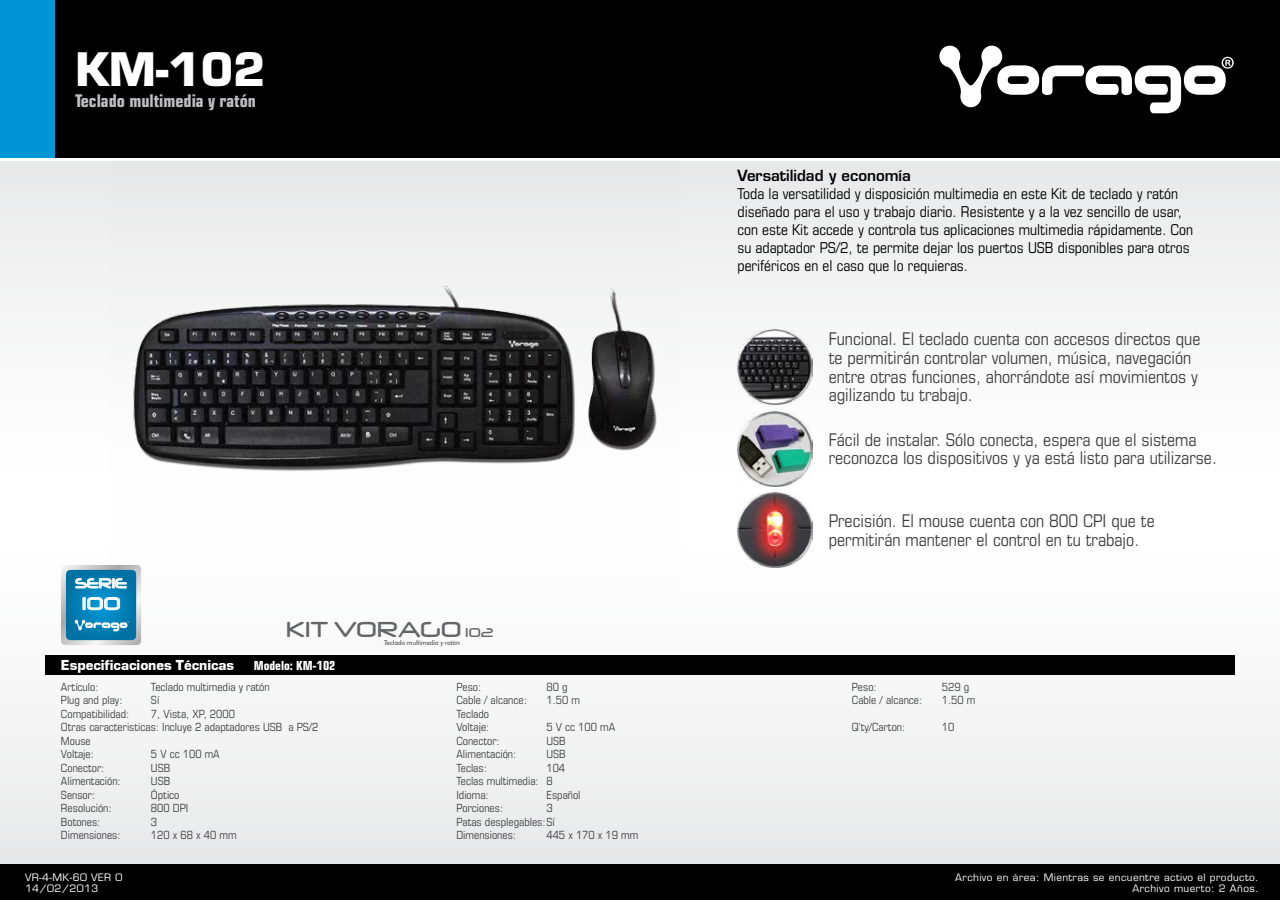
<style>
.page{position:relative;width:1280px;height:900px;background:#fff}
.page>*{position:absolute;margin:0;border:0;box-sizing:border-box;transform-origin:0 0}
.t1{font:700 45px "Eurostile LT Std";color:#fff}
.t2{font:25.38px "Neuropol";letter-spacing:.03em;color:#646569}
.t3{font:20.62px "Neuropol";color:#fff}
.t4{font:condensed 17.5px/18.8px "Eurostile LT Std";color:#414042}
.t5{font:700 condensed 17.5px "Eurostile LT Std";color:#bcbec0}
.t6{font:15.88px "Neuropol";letter-spacing:.03em;color:#fff}
.t7{font:condensed 15px/18px "Eurostile LT Std";color:#000}
.t8{font:15px "Eurostile Black DTC";color:#fff}
.t9{font:600 15px "Eurostile LT Std";color:#000}
.t10{font:700 condensed 12.5px "Eurostile LT Std";color:#fff}
.t11{font:condensed 11.25px/13.5px "Eurostile LT Std";color:#414042}
.t12{font:10px/11.2px "Eurostile LT Std";letter-spacing:.04em;color:#fff;text-align:right}
.t13{font:500 6.62px "Futura BT";letter-spacing:-.035em;color:#646569}
.s1{font-size:15px}
</style>
<div class="page">
<div style="left:0;top:0;width:1280px;height:158px;background:#000"></div>
<div style="left:0;top:864px;width:1280px;height:36px;background:#000"></div>
<div style="left:0;top:161px;width:1280px;height:703px;background:linear-gradient(to right,#f2f2f3,#f6f6f6)"></div>
<svg style="left:939px;top:46px;width:295px;height:67px"></svg>
<div style="left:0;top:0;width:54px;height:158px;background:#0096d6"></div>
<div style="left:45px;top:655px;width:1190px;height:20px;background:#000"></div>
<img style="left:111px;top:162px;width:570px;height:445px">
<img style="left:738px;top:330px;width:74px;height:75px">
<img style="left:738px;top:411px;width:74px;height:75px">
<img style="left:738px;top:493px;width:74px;height:75px">
<svg style="left:61px;top:565px;width:80px;height:80px;background:#4c9dc0"></svg>
<h1 class="t1" style="left:75px;top:42px;width:192px">KM-102</h1>
<h3 class="t5" style="left:75px;top:90px;width:182px">Teclado multimedia y ratón</h3>
<h3 class="t6" style="left:75px;top:575px;width:53px">SERIE</h3>
<h3 class="t3" style="left:82px;top:593px;width:40px">100</h3>
<h2 class="t2" style="left:287px;top:617px;width:208px">KIT VORAGO <span class="s1">102</span></h2>
<p class="t13" style="left:384px;top:638px;width:77px">Teclado multimedia y ratón</p>
<h3 class="t8" style="left:61px;top:657px;width:175px">Especificaciones Técnicas</h3>
<p class="t10" style="left:254px;top:658px;width:83px">Modelo: KM-102</p>
<p class="t11" style="left:61px;top:680px;width:39px">Artículo:</p>
<p class="t11" style="left:151px;top:680px;width:120px">Teclado multimedia y ratón</p>
<p class="t11" style="left:61px;top:693px;width:63px">Plug and play:</p>
<p class="t11" style="left:151px;top:693px;width:10px">Sí</p>
<p class="t11" style="left:61px;top:707px;width:70px">Compatibilidad:</p>
<p class="t11" style="left:61px;top:707px;width:259px;text-indent:90px">7, Vista, XP, 2000<br>Otras caracteristicas: Incluye 2 adaptadores USB a PS/2<br>Mouse<br>Voltaje:</p>
<p class="t11" style="left:151px;top:747px;width:70px">5 V cc 100 mA</p>
<p class="t11" style="left:61px;top:761px;width:45px">Conector:</p>
<p class="t11" style="left:151px;top:761px;width:21px">USB</p>
<p class="t11" style="left:61px;top:774px;width:61px">Alimentación:</p>
<p class="t11" style="left:151px;top:774px;width:21px">USB</p>
<p class="t11" style="left:61px;top:788px;width:36px">Sensor:</p>
<p class="t11" style="left:151px;top:788px;width:30px">Óptico</p>
<p class="t11" style="left:61px;top:801px;width:52px">Resolución:</p>
<p class="t11" style="left:151px;top:801px;width:39px">800 DPI</p>
<p class="t11" style="left:61px;top:815px;width:41px">Botones:</p>
<p class="t11" style="left:151px;top:815px;width:8px">3</p>
<p class="t11" style="left:61px;top:828px;width:61px">Dimensiones:</p>
<p class="t11" style="left:151px;top:828px;width:87px">120 x 68 x 40 mm</p>
<p class="t12" style="left:25px;top:871px;width:99px;text-align:left">VR-4-MK-60 VER 0<br>14/02/2013</p>
<p class="t11" style="left:456px;top:680px;width:26px">Peso:</p>
<p class="t11" style="left:546px;top:680px;width:23px">80 g</p>
<p class="t11" style="left:456px;top:693px;width:72px">Cable / alcance:</p>
<p class="t11" style="left:546px;top:693px;width:35px">1.50 m</p>
<p class="t11" style="left:456px;top:707px;width:34px">Teclado<br>Voltaje:</p>
<p class="t11" style="left:546px;top:720px;width:70px">5 V cc 100 mA</p>
<p class="t11" style="left:456px;top:734px;width:45px">Conector:</p>
<p class="t11" style="left:546px;top:734px;width:21px">USB</p>
<p class="t11" style="left:456px;top:747px;width:61px">Alimentación:</p>
<p class="t11" style="left:546px;top:747px;width:21px">USB</p>
<p class="t11" style="left:456px;top:761px;width:32px">Teclas:</p>
<p class="t11" style="left:456px;top:761px;width:110px;text-indent:90px">104<br>Teclas multimedia: 8<br>Idioma:</p>
<p class="t11" style="left:546px;top:788px;width:36px">Español</p>
<p class="t11" style="left:456px;top:801px;width:100px;text-indent:90px">3<br>Patas desplegables:Sí<br>Dimensiones:</p>
<p class="t11" style="left:456px;top:801px;width:48px">Porciones:</p>
<p class="t11" style="left:546px;top:828px;width:93px">445 x 170 x 19 mm</p>
<h3 class="t9" style="left:738px;top:166px;width:175px">Versatilidad y economía</h3>
<p class="t7" style="left:738px;top:185px;width:457px">Toda la versatilidad y disposición multimedia en este Kit de teclado y ratón diseñado para el uso y trabajo diario. Resistente y a la vez sencillo de usar, con este Kit accede y controla tus aplicaciones multimedia rápidamente. Con su adaptador PS/2, te permite dejar los puertos USB disponibles para otros periféricos en el caso que lo requieras.</p>
<h3 class="t4" style="left:829px;top:329px;width:373px">Funcional. El teclado cuenta con accesos directos que te permitirán controlar volumen, música, navegación entre otras funciones, ahorrándote así movimientos y agilizando tu trabajo.</h3>
<h3 class="t4" style="left:829px;top:430px;width:390px">Fácil de instalar. Sólo conecta, espera que el sistema reconozca los dispositivos y ya está listo para utilizarse.</h3>
<h3 class="t4" style="left:829px;top:511px;width:328px">Precisión. El mouse cuenta con 800 CPI que te permitirán mantener el control en tu trabajo.</h3>
<p class="t11" style="left:852px;top:680px;width:26px">Peso:</p>
<p class="t11" style="left:942px;top:680px;width:29px">529 g</p>
<p class="t11" style="left:852px;top:693px;width:72px">Cable / alcance:</p>
<p class="t11" style="left:942px;top:693px;width:35px">1.50 m</p>
<p class="t11" style="left:852px;top:720px;width:55px">Q’ty/Carton:</p>
<p class="t11" style="left:942px;top:720px;width:14px">10</p>
<p class="t12" style="left:955px;top:871px;width:305px">Archivo en área: Mientras se encuentre activo el producto.<br>Archivo muerto: 2 Años.</p>
</div>
